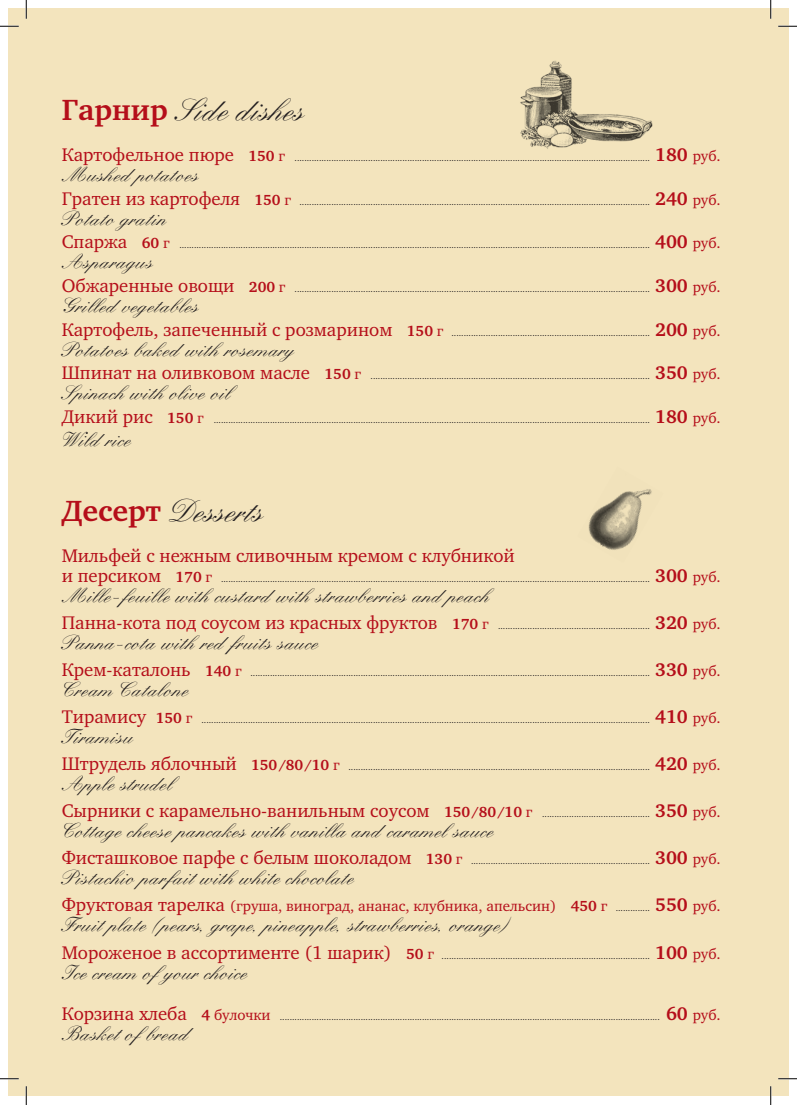
<style>
.page{position:relative;width:797px;height:1105px;background:#fff}
.page>*{position:absolute;margin:0;border:0;box-sizing:border-box;transform-origin:0 0}
.t1{font:500 31.25px "Kuenstler Script";color:#231f20}
.t2{font:500 20px "Kuenstler Script";letter-spacing:.025em;color:#231f20}
.t3{font:18.75px "Charter C";color:#b50e1a}
.t4{font:15px "Charter C";color:#b50e1a}
.t5{font:8.75px "Charter C";color:#231f20}
.s1{font-family:"Charter C";font-weight:700;font-size:30px;color:#b50e1a}
.s2{font-size:18.75px;color:#b50e1a}
.s3{font-weight:700;font-size:15px;color:#b50e1a}
.s4{font-size:15px;color:#b50e1a}
.s5{font-weight:700;font-size:18.75px;color:#b50e1a}
.s6{font-size:18.75px}
.s7{font-weight:700}
.s8{font-size:8.75px;color:#231f20}
.s9{font-weight:700;font-size:18.75px}
</style>
<div class="page">
<div style="left:9px;top:9px;width:779px;height:1087px;background:#f3e4bd"></div>
<img style="left:520px;top:60px;width:133px;height:89px">
<img style="left:588px;top:489px;width:64px;height:61px">
<svg style="left:0;top:25px;width:19px;height:2px"></svg>
<svg style="left:778px;top:25px;width:19px;height:2px"></svg>
<svg style="left:0;top:1078px;width:19px;height:1px"></svg>
<svg style="left:778px;top:1078px;width:19px;height:1px"></svg>
<svg style="left:25px;top:0;width:2px;height:19px"></svg>
<svg style="left:25px;top:1086px;width:2px;height:19px"></svg>
<svg style="left:770px;top:0;width:1px;height:19px"></svg>
<svg style="left:770px;top:1086px;width:1px;height:19px"></svg>
<h1 class="t1" style="left:62px;top:91px;width:243px"><span class="s1">Гарнир</span> Side dishes</h1>
<p class="t5" style="left:62px;top:153px;width:660px"><span class="s2">Картофельное пюре</span> <span class="s3">150</span> <span class="s4">г</span> ................................................................................................................................................. <span class="s5">180</span> <span class="s4">руб.</span></p>
<h2 class="t2" style="left:62px;top:163px;width:138px">Mushed potatoes</h2>
<p class="t5" style="left:62px;top:197px;width:660px"><span class="s2">Гратен из картофеля</span> <span class="s3">150</span> <span class="s4">г</span> ............................................................................................................................................... <span class="s5">240</span> <span class="s4">руб.</span></p>
<h2 class="t2" style="left:62px;top:206px;width:106px">Potato gratin</h2>
<p class="t5" style="left:62px;top:241px;width:660px"><span class="s2">Спаржа</span> <span class="s3">60</span> <span class="s4">г</span> ................................................................................................................................................................................................ <span class="s5">400</span> <span class="s4">руб.</span></p>
<h2 class="t2" style="left:62px;top:250px;width:92px">Asparagus</h2>
<p class="t5" style="left:62px;top:284px;width:660px"><span class="s2">Обжаренные овощи</span> <span class="s3">200</span> <span class="s4">г</span> ................................................................................................................................................. <span class="s5">300</span> <span class="s4">руб.</span></p>
<h2 class="t2" style="left:62px;top:293px;width:138px">Grilled vegetables</h2>
<p class="t5" style="left:62px;top:328px;width:660px"><span class="s2">Картофель, запеченный с розмарином</span> <span class="s3">150</span> <span class="s4">г</span> ................................................................................. <span class="s5">200</span> <span class="s4">руб.</span></p>
<h2 class="t2" style="left:62px;top:337px;width:234px">Potatoes baked with rosemary</h2>
<p class="t5" style="left:62px;top:371px;width:660px"><span class="s2">Шпинат на оливковом масле</span> <span class="s3">150</span> <span class="s4">г</span> .................................................................................................................. <span class="s5">350</span> <span class="s4">руб.</span></p>
<h2 class="t2" style="left:62px;top:381px;width:170px">Spinach with olive oil</h2>
<p class="t5" style="left:62px;top:415px;width:660px"><span class="s2">Дикий рис</span> <span class="s3">150</span> <span class="s4">г</span> .................................................................................................................................................................................. <span class="s5">180</span> <span class="s4">руб.</span></p>
<h2 class="t2" style="left:62px;top:428px;width:70px">Wild rice</h2>
<h1 class="t1" style="left:62px;top:492px;width:202px"><span class="s1">Десерт</span> Desserts</h1>
<h3 class="t3" style="left:62px;top:545px;width:454px">Мильфей с нежным сливочным кремом с клубникой</h3>
<p class="t5" style="left:62px;top:574px;width:660px"><span class="s2">и персиком</span> <span class="s3">170</span> <span class="s4">г</span> ............................................................................................................................................................................... <span class="s5">300</span> <span class="s4">руб.</span></p>
<h2 class="t2" style="left:62px;top:583px;width:429px">Mille-feuille with custard with strawberries and peach</h2>
<p class="t5" style="left:62px;top:621px;width:660px"><span class="s2">Панна-кота под соусом из красных фруктов</span> <span class="s3">170</span> <span class="s4">г</span> .............................................................. <span class="s5">320</span> <span class="s4">руб.</span></p>
<h2 class="t2" style="left:62px;top:630px;width:257px">Panna-cota with red fruits sauce</h2>
<p class="t5" style="left:62px;top:668px;width:660px"><span class="s2">Крем-каталонь</span> <span class="s3">140</span> <span class="s4">г</span> ................................................................................................................................................................... <span class="s5">330</span> <span class="s4">руб.</span></p>
<h2 class="t2" style="left:62px;top:677px;width:128px">Cream Catalone</h2>
<p class="t5" style="left:62px;top:715px;width:660px"><span class="s2">Тирамису</span> <span class="s3">150</span> <span class="s4">г</span> ....................................................................................................................................................................................... <span class="s5">410</span> <span class="s4">руб.</span></p>
<h2 class="t2" style="left:62px;top:725px;width:72px">Tiramisu</h2>
<p class="t5" style="left:62px;top:762px;width:660px"><span class="s2">Штрудель яблочный</span> <span class="s3">150/80/10</span> <span class="s4">г</span> ........................................................................................................................... <span class="s5">420</span> <span class="s4">руб.</span></p>
<h2 class="t2" style="left:62px;top:772px;width:112px">Apple strudel</h2>
<p class="t5" style="left:62px;top:809px;width:660px"><span class="s2">Сырники с карамельно-ванильным соусом</span> <span class="s3">150/80/10</span> <span class="s4">г</span> ............................................ <span class="s5">350</span> <span class="s4">руб.</span></p>
<h2 class="t2" style="left:62px;top:819px;width:433px">Cottage cheese pancakes with vanilla and caramel sauce</h2>
<p class="t5" style="left:62px;top:856px;width:660px"><span class="s2">Фисташковое парфе с белым шоколадом</span> <span class="s3">130</span> <span class="s4">г</span> ......................................................................... <span class="s5">300</span> <span class="s4">руб.</span></p>
<h2 class="t2" style="left:62px;top:866px;width:293px">Pistachio parfait with white chocolate</h2>
<h3 class="t4" style="left:62px;top:898px;width:660px"><span class="s6">Фруктовая тарелка</span> (груша, виноград, ананас, клубника, апельсин) <span class="s7">450</span> г <span class="s8">..............</span> <span class="s9">550</span> руб.</h3>
<h2 class="t2" style="left:62px;top:913px;width:448px">Fruit plate (pears, grape, pineapple, strawberries, orange)</h2>
<p class="t5" style="left:62px;top:951px;width:660px"><span class="s2">Мороженое в ассортименте (1 шарик)</span> <span class="s3">50</span> <span class="s4">г</span> ..................................................................................... <span class="s5">100</span> <span class="s4">руб.</span></p>
<h2 class="t2" style="left:62px;top:960px;width:187px">Ice cream ofyour choice</h2>
<p class="t5" style="left:62px;top:1012px;width:660px"><span class="s2">Корзина хлеба</span> <span class="s3">4</span> <span class="s4">булочки</span> ........................................................................................................................................................... <span class="s5">60</span> <span class="s4">руб.</span></p>
<h2 class="t2" style="left:62px;top:1021px;width:128px">Basket ofbread</h2>
</div>
